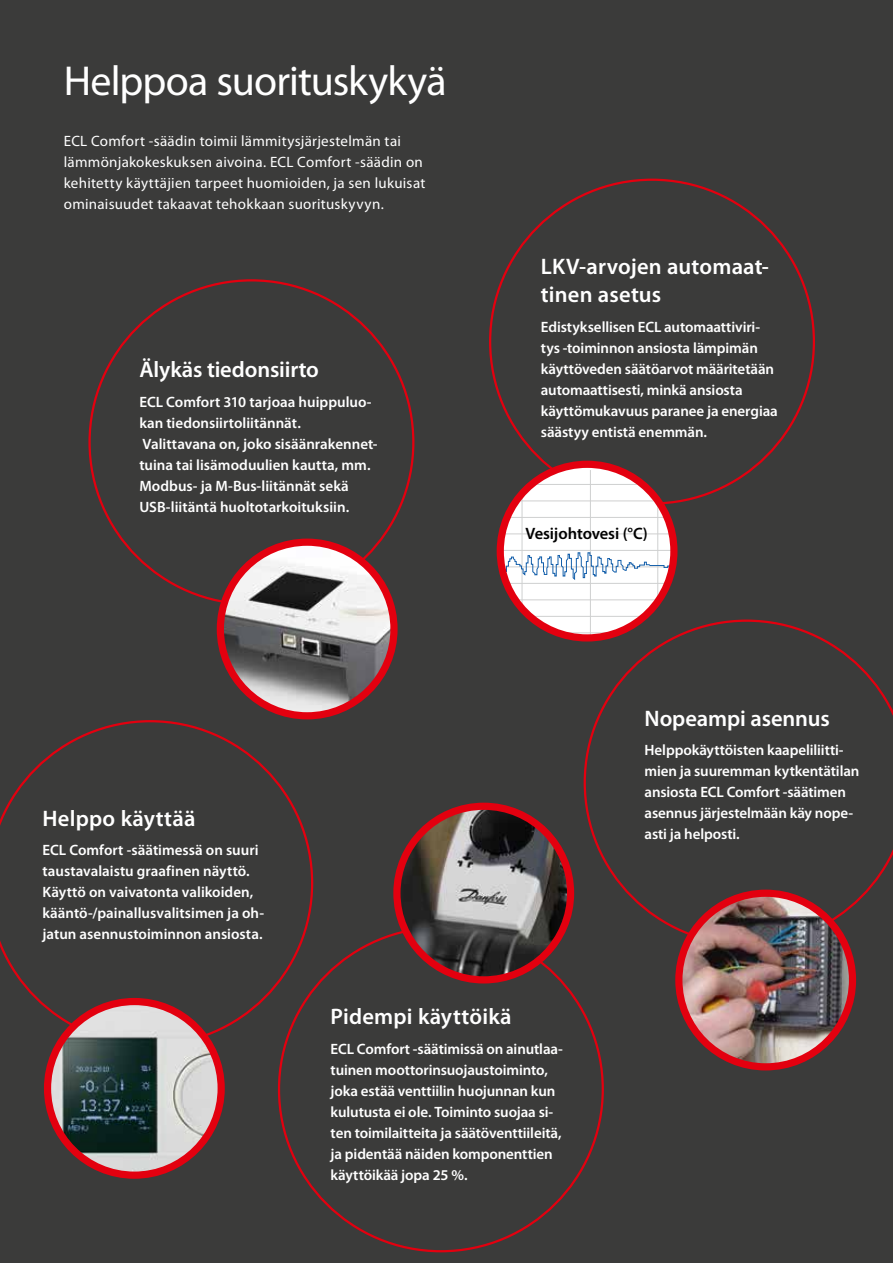
<style>
.page{position:relative;width:893px;height:1263px;background:#3b3b3a}
.page>*{position:absolute;margin:0;border:0;box-sizing:border-box;transform-origin:0 0}
.t1{font:42px "Myriad Pro";letter-spacing:-.02em;color:#fff}
.t2{font:600 22.5px/28.5px "Myriad Pro";letter-spacing:.005em;color:#fff}
.t3{font:600 16.5px "Myriad Pro";letter-spacing:-.005em;color:#000}
.t4{font:600 15px/21px "Myriad Pro";letter-spacing:-.005em;color:#fff}
.t5{font:15px/21px "Myriad Pro";letter-spacing:.02em;color:#fff}
</style>
<div class="page">
<svg style="left:584px;top:619px;width:309px;height:326px"></svg>
<svg style="left:0;top:720px;width:313px;height:326px"></svg>
<img style="left:48px;top:1004px;width:173px;height:169px">
<div style="left:44px;top:998px;width:181px;height:181px;border:7px solid #e3000f;border-radius:50%"></div>
<img style="left:397px;top:806px;width:174px;height:174px;border-radius:87px">
<div style="left:393px;top:803px;width:181px;height:180px;border:7px solid #e3000f;border-radius:50%"></div>
<div style="left:500px;top:464px;width:174px;height:174px;background:#fff;border-radius:50%"></div>
<hr style="left:500px;top:632px;width:174px;height:1px;background:#cfd0d0">
<hr style="left:500px;top:550px;width:174px;height:1px;background:#cfd0d0">
<hr style="left:500px;top:533px;width:174px;height:1px;background:#cfd0d0">
<hr style="left:500px;top:517px;width:174px;height:1px;background:#cfd0d0">
<hr style="left:500px;top:500px;width:174px;height:1px;background:#cfd0d0">
<hr style="left:500px;top:484px;width:174px;height:1px;background:#cfd0d0">
<hr style="left:522px;top:470px;width:1px;height:168px;background:#cfd0d0">
<hr style="left:590px;top:470px;width:1px;height:168px;background:#cfd0d0">
<hr style="left:657px;top:470px;width:1px;height:168px;background:#cfd0d0">
<svg style="left:500px;top:552px;width:174px;height:67px"></svg>
<div style="left:497px;top:461px;width:180px;height:180px;border:7px solid #e3000f;border-radius:50%"></div>
<img style="left:220px;top:542px;width:174px;height:174px;border-radius:87px">
<div style="left:217px;top:539px;width:181px;height:180px;border:7px solid #e3000f;border-radius:50%"></div>
<img style="left:679px;top:893px;width:173px;height:174px;border-radius:87px">
<div style="left:675px;top:890px;width:181px;height:180px;border:7px solid #e3000f;border-radius:50%"></div>
<h1 class="t1" style="left:64px;top:55px;width:385px">Helppoa suorituskykyä</h1>
<p class="t5" style="left:64px;top:130px;width:363px">ECL Comfort -säädin toimii lämmitysjärjestelmän tai lämmönjakokeskuksen aivoina. ECL Comfort -säädin on kehitetty käyttäjien tarpeet huomioiden, ja sen lukuisat ominaisuudet takaavat tehokkaan suorituskyvyn.</p>
<h2 class="t2" style="left:139px;top:355px;width:181px">Älykäs tiedonsiirto</h2>
<p class="t4" style="left:139px;top:391px;width:240px">ECL Comfort 310 tarjoaa huippuluo&shy;kan tiedonsiirtoliitännät.<br>Valittavana on, joko sisäänrakennet&shy;tuina tai lisämoduulien kautta, mm.<br>Modbus- ja M-Bus-liitännät sekä USB-liitäntä huoltotarkoituksiin.</p>
<h2 class="t2" style="left:43px;top:803px;width:154px">Helppo käyttää</h2>
<p class="t4" style="left:43px;top:839px;width:223px">ECL Comfort -säätimessä on suuri taustavalaistu graafinen näyttö.<br>Käyttö on vaivatonta valikoiden, kääntö-/painallusvalitsimen ja oh&shy;jatun asennustoiminnon ansiosta.</p>
<h2 class="t2" style="left:541px;top:251px;width:230px">LKV-arvojen automaat&shy;tinen asetus</h2>
<p class="t4" style="left:541px;top:316px;width:238px">Edistyksellisen ECL automaattiviri&shy;tys -toiminnon ansiosta lämpimän käyttöveden säätöarvot määritetään automaattisesti, minkä ansiosta käyttömukavuus paranee ja energiaa säästyy entistä enemmän.</p>
<p class="t3" style="left:525px;top:523px;width:124px">Vesijohtovesi (°C)</p>
<h2 class="t2" style="left:645px;top:703px;width:187px">Nopeampi asennus</h2>
<p class="t4" style="left:645px;top:739px;width:216px">Helppokäyttöisten kaapeliliitti&shy;mien ja suuremman kytkentätilan ansiosta ECL Comfort -säätimen asennus järjestelmään käy nope&shy;asti ja helposti.</p>
<h2 class="t2" style="left:331px;top:1002px;width:182px">Pidempi käyttöikä</h2>
<p class="t4" style="left:331px;top:1038px;width:234px">ECL Comfort -säätimissä on ainutlaa&shy;tuinen moottorinsuojaustoiminto, joka estää venttiilin huojunnan kun kulutusta ei ole. Toiminto suojaa si&shy;ten toimilaitteita ja säätöventtiileitä, ja pidentää näiden komponenttien käyttöikää jopa 25 %.</p>
</div>
